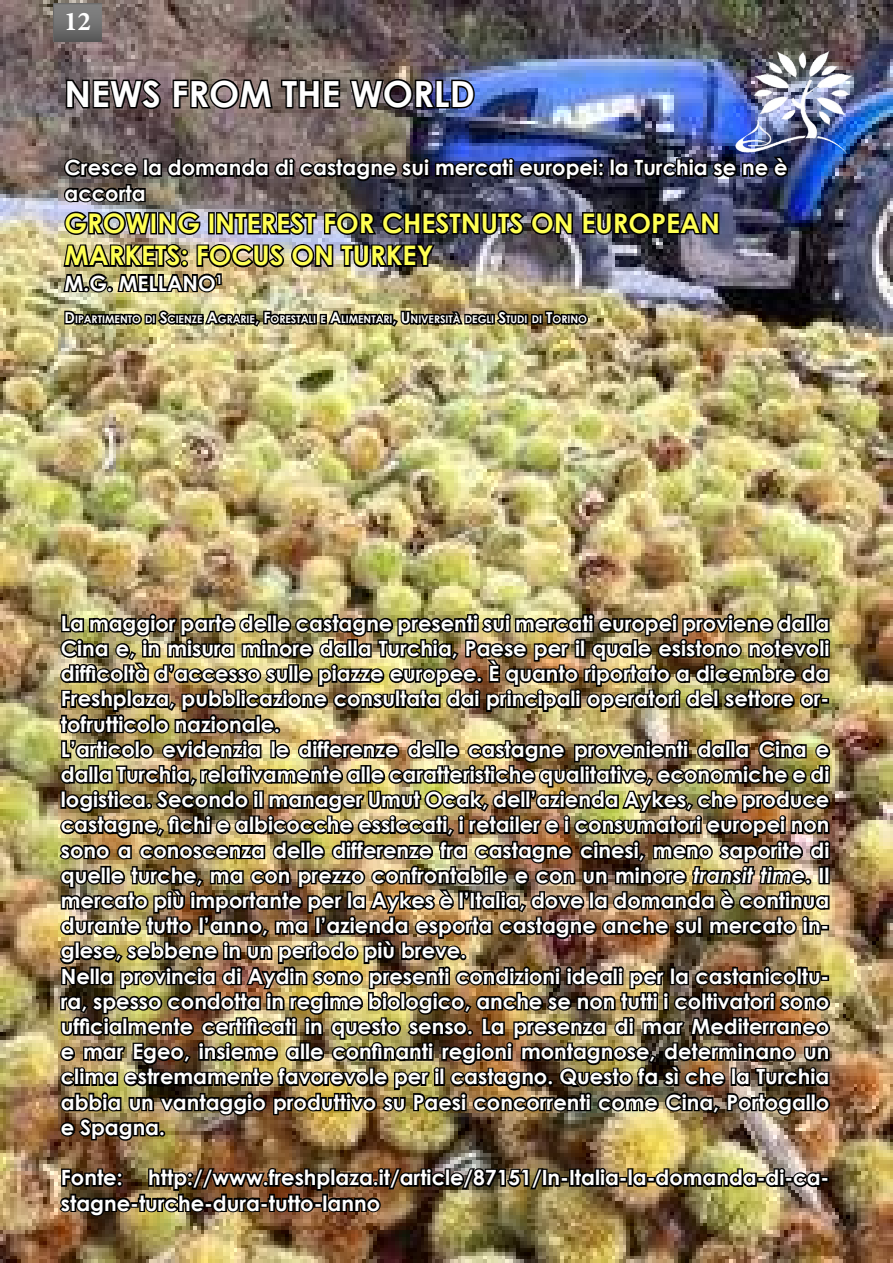
<style>
.page{position:relative;width:893px;height:1263px;background:#fff}
.page>*{position:absolute;margin:0;border:0;box-sizing:border-box;transform-origin:0 0}
.t1{font:700 36px "Century Gothic";color:#fff}
.t2{font:700 27px/32.4px "Century Gothic";color:#ffff53}
.t3{font:700 27px "Minion Pro";color:#fff}
.t4{font:700 21px/25.2px "Century Gothic";color:#fff}
.t5{font:700 10.5px "Century Gothic";color:#fff}
.s1{font-size:15px}
.s2{font-style:italic}
</style>
<div class="page">
<img style="left:0;top:0;width:893px;height:1263px">
<svg style="left:65px;top:77px;width:98px;height:34px;background:#3c3335"></svg>
<svg style="left:171px;top:77px;width:171px;height:34px;background:#49403c"></svg>
<img style="left:348px;top:77px;width:129px;height:34px">
<img style="left:62px;top:154px;width:728px;height:141px">
<img style="left:63px;top:306px;width:527px;height:24px">
<img style="left:57px;top:611px;width:776px;height:532px">
<div style="left:560px;top:1177px;width:9px;height:5px;border:3px solid #000"></div>
<div style="left:569px;top:1169px;width:6px;height:18px;border:3px solid #000"></div>
<svg style="left:572px;top:1165px;width:49px;height:24px"></svg>
<div style="left:619px;top:1177px;width:8px;height:5px;border:3px solid #000"></div>
<div style="left:627px;top:1168px;width:6px;height:19px;border:3px solid #000"></div>
<svg style="left:630px;top:1165px;width:192px;height:24px;background:#5a5337"></svg>
<div style="left:821px;top:1177px;width:8px;height:5px;border:3px solid #000"></div>
<img style="left:57px;top:1165px;width:505px;height:53px">
<svg style="left:53px;top:3px;width:49px;height:39px;background:#6f6f6f"></svg>
<img style="left:728px;top:41px;width:133px;height:116px">
<p class="t3" style="left:64px;top:2px;width:28px">12</p>
<h1 class="t1" style="left:65px;top:67px;width:412px">NEWS FROM THE WORLD</h1>
<p class="t4" style="left:65px;top:154px;width:724px">Cresce la domanda di castagne sui mercati europei: la Turchia se ne è accorta</p>
<p class="t2" style="left:65px;top:206px;width:657px">GROWING INTEREST FOR CHESTNUTS ON EUROPEAN<br>MARKETS: FOCUS ON TURKEY</p>
<p class="t4" style="left:65px;top:269px;width:160px">M.G. MELLANO<sup>1</sup></p>
<p class="t5" style="left:65px;top:311px;width:524px"><span class="s1">D</span>IPARTIMENTO DI <span class="s1">S</span>CIENZE <span class="s1">A</span>GRARIE<span class="s1">, F</span>ORESTALI E <span class="s1">A</span>LIMENTARI<span class="s1">, U</span>NIVERSITÀ DEGLI <span class="s1">S</span>TUDI DI <span class="s1">T</span>ORINO</p>
<p class="t4" style="left:61px;top:610px;width:770px">La maggior parte delle castagne presenti sui mercati europei proviene dalla Cina e, in misura minore dalla Turchia, Paese per il quale esistono notevoli difficoltà d’accesso sulle piazze europee. È quanto riportato a dicembre da Freshplaza, pubblicazione consultata dai principali operatori del settore or&shy;tofrutticolo nazionale.<br>L’articolo evidenzia le differenze delle castagne provenienti dalla Cina e dalla Turchia, relativamente alle caratteristiche qualitative, economiche e di logistica. Secondo il manager Umut Ocak, dell’azienda Aykes, che produce castagne, fichi e albicocche essiccati, i retailer e i consumatori europei non sono a conoscenza delle differenze fra castagne cinesi, meno saporite di quelle turche, ma con prezzo confrontabile e con un minore <span class="s2">transit time</span>. Il mercato più importante per la Aykes è l’Italia, dove la domanda è continua durante tutto l’anno, ma l’azienda esporta castagne anche sul mercato in&shy;glese, sebbene in un periodo più breve.<br>Nella provincia di Aydin sono presenti condizioni ideali per la castanicoltu&shy;ra, spesso condotta in regime biologico, anche se non tutti i coltivatori sono ufficialmente certificati in questo senso. La presenza di mar Mediterraneo e mar Egeo, insieme alle confinanti regioni montagnose, determinano un clima estremamente favorevole per il castagno. Questo fa sì che la Turchia abbia un vantaggio produttivo su Paesi concorrenti come Cina, Portogallo e Spagna.</p>
<p class="t4" style="left:61px;top:1164px;width:770px">Fonte: http://www.freshplaza.it/article/87151/In-Italia-la-domanda-di-ca&shy;stagne-turche-dura-tutto-lanno</p>
</div>
